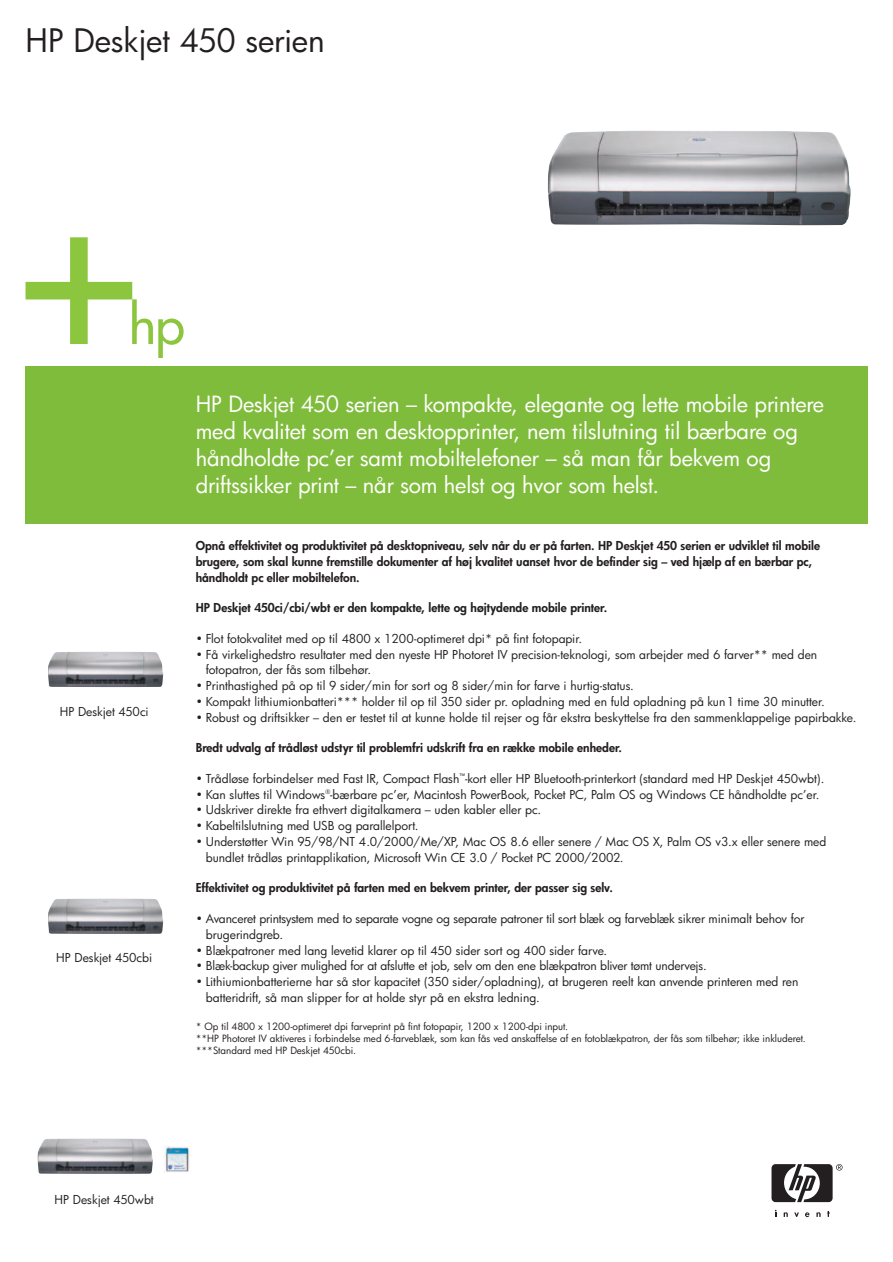
<style>
.page{position:relative;width:893px;height:1262px;background:#fff}
.page>*{position:absolute;margin:0;border:0;box-sizing:border-box;transform-origin:0 0}
.t1{font:31.5px "Futura";letter-spacing:-.005em;color:#231f20}
.t2{font:21.75px/27px "Futura";letter-spacing:-.005em;color:#fff}
.t3{font:12px/15.8px "Futura";color:#231f20}
.t4{font:800 12px/15.8px "Futura";color:#231f20}
.t5{font:9.75px/12px "Futura";color:#231f20}
</style>
<div class="page">
<div style="left:26px;top:366px;width:841px;height:157px;background:#80bc3c"></div>
<img style="left:547px;top:131px;width:304px;height:94px">
<svg style="left:794px;top:1212px;width:5px;height:4px"></svg>
<svg style="left:783px;top:1212px;width:4px;height:4px"></svg>
<svg style="left:816px;top:1212px;width:4px;height:4px"></svg>
<svg style="left:805px;top:1212px;width:4px;height:5px"></svg>
<svg style="left:771px;top:1164px;width:71px;height:38px"></svg>
<svg style="left:26px;top:237px;width:158px;height:121px"></svg>
<img style="left:38px;top:1138px;width:115px;height:35px">
<img style="left:48px;top:898px;width:115px;height:36px">
<img style="left:48px;top:651px;width:115px;height:36px">
<img style="left:164px;top:1146px;width:25px;height:26px">
<h1 class="t1" style="left:26px;top:25px;width:301px">HP Deskjet 450 serien</h1>
<p class="t3" style="left:60px;top:705px;width:90px">HP Deskjet 450ci</p>
<p class="t3" style="left:56px;top:951px;width:97px">HP Deskjet 450cbi</p>
<p class="t2" style="left:196px;top:393px;width:630px">HP Deskjet 450 serien – kompakte, elegante og lette mobile printere med kvalitet som en desktopprinter, nem tilslutning til bærbare og håndholdte pc’er samt mobiltelefoner – så man får bekvem og driftssikker print – når som helst og hvor som helst.</p>
<p class="t4" style="left:196px;top:539px;width:626px">Opnå effektivitet og produktivitet på desktopniveau, selv når du er på farten. HP Deskjet 450 serien er udviklet til mobile brugere, som skal kunne fremstille dokumenter af høj kvalitet uanset hvor de befinder sig – ved hjælp af en bærbar pc, håndholdt pc eller mobiltelefon.</p>
<p class="t4" style="left:196px;top:601px;width:413px">HP Deskjet 450ci/cbi/wbt er den kompakte, lette og højtydende mobile printer.</p>
<p class="t3" style="left:196px;top:631px;width:388px">• Flot fotokvalitet med op til 4800 x 1200-optimeret dpi* på fint fotopapir.</p>
<p class="t3" style="left:206px;top:647px;width:613px;text-indent:-10px">• Få virkelighedstro resultater med den nyeste HP Photoret IV precision-teknologi, som arbejder med 6 farver** med den fotopatron, der fås som tilbehør.</p>
<p class="t3" style="left:196px;top:679px;width:440px">• Printhastighed på op til 9 sider/min for sort og 8 sider/min for farve i hurtig-status.</p>
<p class="t3" style="left:196px;top:694px;width:630px">• Kompakt lithiumionbatteri*** holder til op til 350 sider pr. opladning med en fuld opladning på kun1 time 30 minutter.</p>
<p class="t3" style="left:196px;top:710px;width:662px">• Robust og driftsikker – den er testet til at kunne holde til rejser og får ekstra beskyttelse fra den sammenklappelige papirbakke.</p>
<p class="t4" style="left:196px;top:741px;width:428px">Bredt udvalg af trådløst udstyr til problemfri udskrift fra en række mobile enheder.</p>
<p class="t3" style="left:196px;top:771px;width:630px">• Trådløse forbindelser med Fast IR, Compact Flash<sup>™</sup>-kort eller HP Bluetooth-printerkort (standard med HP Deskjet 450wbt).</p>
<p class="t3" style="left:196px;top:787px;width:625px">• Kan sluttes til Windows<sup>®</sup>-bærbare pc’er, Macintosh PowerBook, Pocket PC, Palm OS og Windows CE håndholdte pc’er.</p>
<p class="t3" style="left:196px;top:803px;width:347px">• Udskriver direkte fra ethvert digitalkamera – uden kabler eller pc.</p>
<p class="t3" style="left:196px;top:819px;width:224px">• Kabeltilslutning med USB og parallelport.</p>
<p class="t3" style="left:206px;top:834px;width:622px;text-indent:-10px">• Understøtter Win 95/98/NT 4.0/2000/Me/XP, Mac OS 8.6 eller senere / Mac OS X, Palm OS v3.x eller senere med bundlet trådløs printapplikation, Microsoft Win CE 3.0 / Pocket PC 2000/2002.</p>
<p class="t4" style="left:196px;top:881px;width:419px">Effektivitet og produktivitet på farten med en bekvem printer, der passer sig selv.</p>
<p class="t3" style="left:206px;top:911px;width:600px;text-indent:-10px">• Avanceret printsystem med to separate vogne og separate patroner til sort blæk og farveblæk sikrer minimalt behov for brugerindgreb.</p>
<p class="t3" style="left:196px;top:943px;width:413px">• Blækpatroner med lang levetid klarer op til 450 sider sort og 400 sider farve.</p>
<p class="t3" style="left:196px;top:959px;width:512px">• Blæk-backup giver mulighed for at afslutte et job, selv om den ene blækpatron bliver tømt undervejs.</p>
<p class="t3" style="left:206px;top:974px;width:594px;text-indent:-10px">• Lithiumionbatterierne har så stor kapacitet (350 sider/opladning), at brugeren reelt kan anvende printeren med ren batteridrift, så man slipper for at holde styr på en ekstra ledning.</p>
<p class="t5" style="left:196px;top:1020px;width:611px">* Op til 4800 x 1200-optimeret dpi farveprint på fint fotopapir, 1200 x 1200-dpi input.<br>**HP Photoret IV aktiveres i forbindelse med 6-farveblæk, som kan fås ved anskaffelse af en fotoblækpatron, der fås som tilbehør; ikke inkluderet. ***Standard med HP Deskjet 450cbi.</p>
<p class="t3" style="left:55px;top:1192px;width:101px">HP Deskjet 450wbt</p>
</div>
